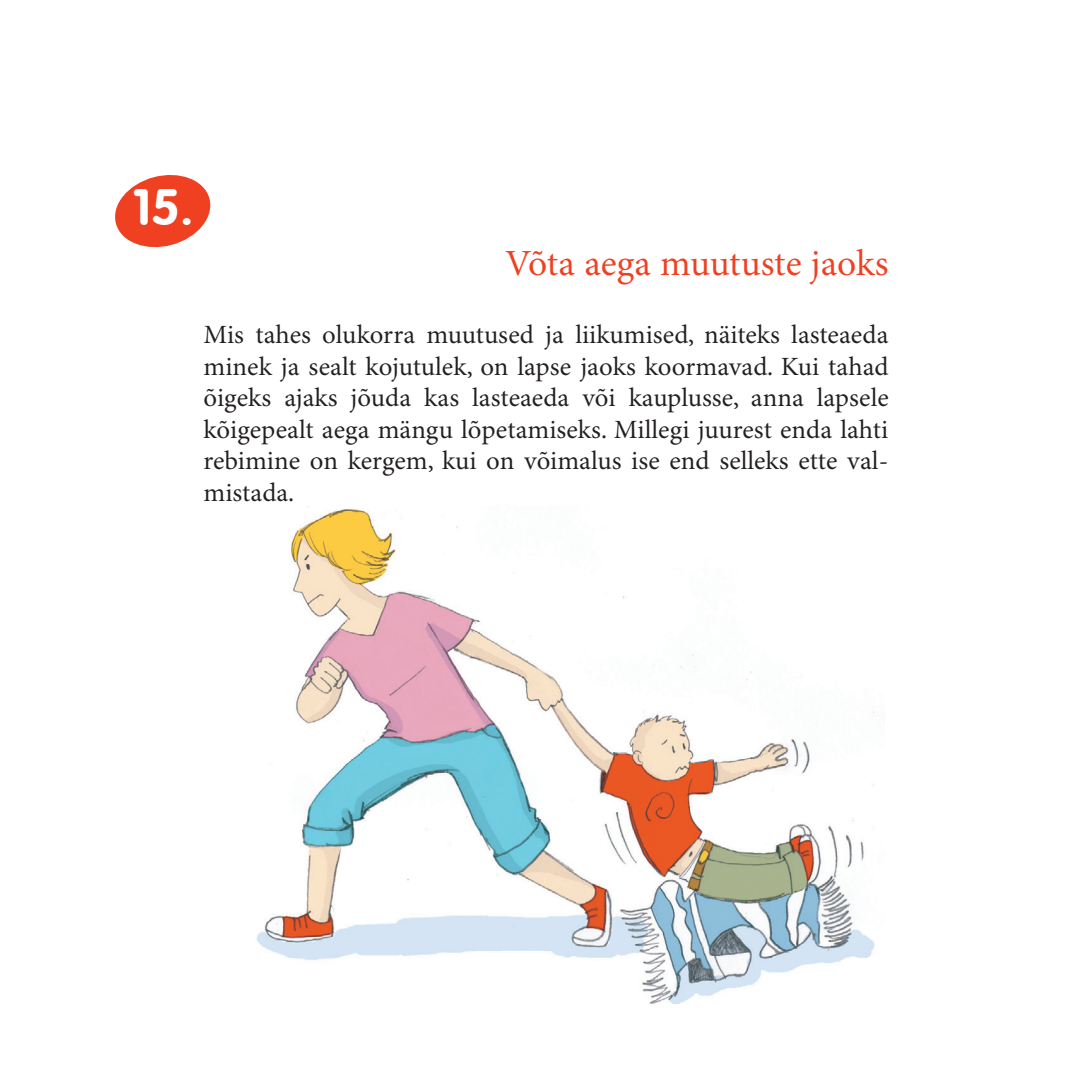
<style>
.page{position:relative;width:1092px;height:1092px;background:#fff}
.page>*{position:absolute;margin:0;border:0;box-sizing:border-box;transform-origin:0 0}
.t1{font:700 49.88px "VAG Rounded";color:#fff}
.t2{font:36.75px "Minion Pro";color:#ef4022}
.t3{font:26.25px/31.5px "Minion Pro";color:#231f20;text-align:justify}
</style>
<div class="page">
<img style="left:256px;top:506px;width:619px;height:498px">
<svg style="left:115px;top:175px;width:96px;height:73px"></svg>
<h1 class="t1" style="left:133px;top:178px;width:62px">15.</h1>
<h2 class="t2" style="left:505px;top:241px;width:385px">Võta aega muutuste jaoks</h2>
<p class="t3" style="left:203px;top:320px;width:686px">Mis tahes olukorra muutused ja liikumised, näiteks lasteaeda minek ja sealt kojutulek, on lapse jaoks koormavad. Kui tahad õigeks ajaks jõuda kas lasteaeda või kauplusse, anna lapsele kõigepealt aega mängu lõpetamiseks. Millegi juurest enda lahti rebimine on kergem, kui on võimalus ise end selleks ette val&shy;mistada.</p>
</div>
